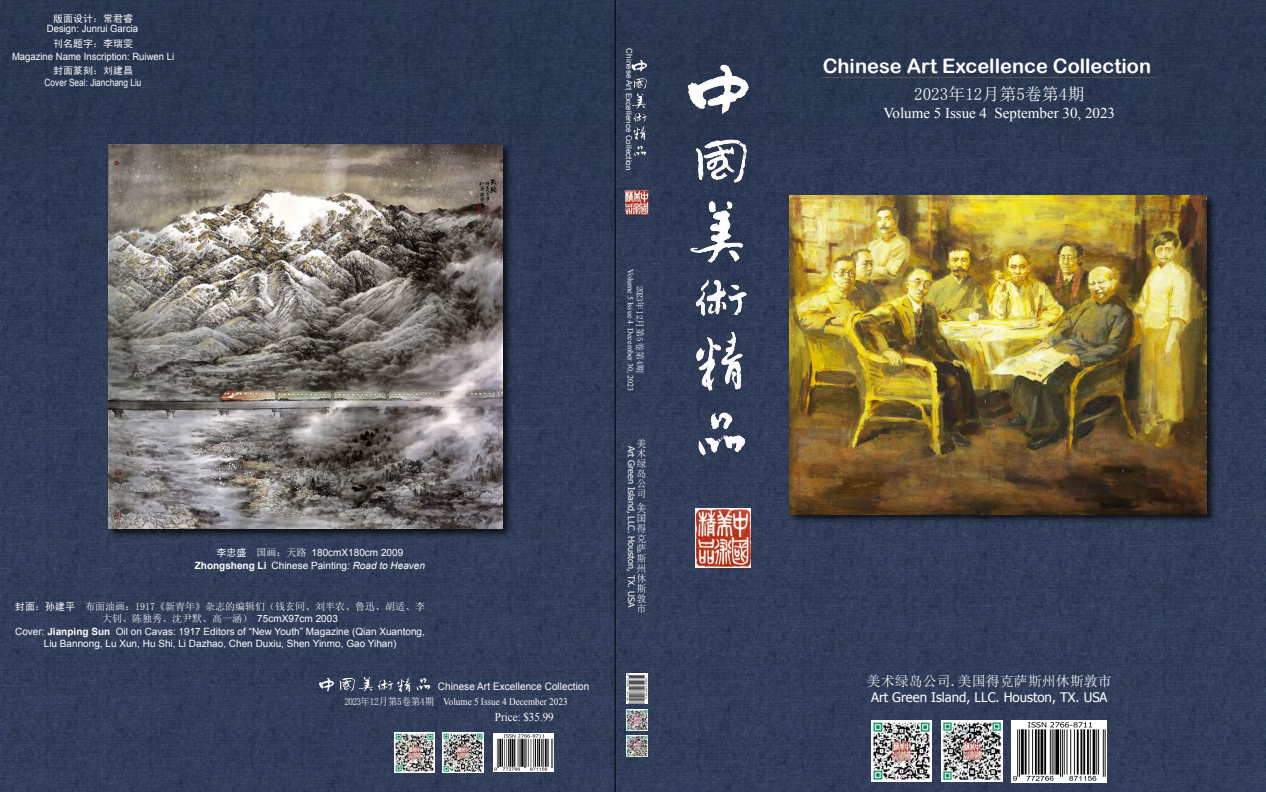
<style>
.page{position:relative;width:1266px;height:792px;background:#fff}
.page>*{position:absolute;margin:0;border:0;box-sizing:border-box;transform-origin:0 0}
.t1{font:20px "Arial Rounded MT Bold";color:#fff}
.t2{font:17px "Sim Sun";color:#fff}
.t3{font:15px "Times New Roman";color:#fff}
.t4{font:14px "N Sim Sun";color:#fff}
.t5{font:13.2px "Tahoma";color:#fff}
.t6{font:12px "Times New Roman";color:#fff;scale:.92 1}
.t7{font:10.4px "Arial";letter-spacing:.01em;color:#fff;scale:.95 1}
.t8{font:10px/13px "Arial";color:#fff;text-align:center}
.t9{font:10px/12px "Sim Sun";color:#fff;text-align:center}
.t10{font:10px "Arial";color:#fff;scale:.95 1}
.t11{font:10px "Times New Roman";color:#fff;scale:.92 1}
.t12{font:10px "Sim Hei";color:#fff}
.t13{font:10px "Arial";color:#fff;scale:.83 1}
.t14{font:10px/10px "N Sim Sun";color:#fff;text-align:justify}
.t15{font:9px "Tahoma";color:#fff}
.t16{font:9px "Sim Sun";color:#fff}
.t17{font:8px "Arial";letter-spacing:.005em;color:#fff}
.t18{font:8px "Times New Roman";color:#fff}
.s1{font-family:"Sim Hei"}
.s2{font-family:"Sim Sun"}
.s3{font-weight:700}
.s4{font-style:italic}
.s5{font-family:"Arial"}
</style>
<div class="page">
<img style="left:615px;top:0;width:36px;height:792px">
<img style="left:624px;top:190px;width:24px;height:25px">
<img style="left:626px;top:673px;width:21px;height:31px">
<img style="left:626px;top:710px;width:21px;height:21px">
<img style="left:626px;top:736px;width:21px;height:21px">
<img style="left:630px;top:57px;width:20px;height:102px">
<svg style="left:0;top:0;width:615px;height:792px;background:#2e3b56"></svg>
<img style="left:493px;top:733px;width:60px;height:38px">
<img style="left:443px;top:732px;width:40px;height:40px">
<img style="left:394px;top:732px;width:41px;height:40px">
<img style="left:318px;top:674px;width:114px;height:19px">
<img style="left:651px;top:0;width:614px;height:792px">
<hr style="left:821px;top:77px;width:334px;height:1px;background:#5d534e">
<img style="left:695px;top:508px;width:55px;height:59px">
<div style="left:787px;top:193px;width:429px;height:332px;background:#000;opacity:.75"></div>
<img style="left:789px;top:196px;width:417px;height:318px">
<img style="left:1011px;top:721px;width:95px;height:61px">
<img style="left:941px;top:721px;width:61px;height:60px">
<img style="left:871px;top:721px;width:60px;height:60px">
<div style="left:107px;top:142px;width:405px;height:397px;background:#000;opacity:.75"></div>
<img style="left:109px;top:144px;width:393px;height:385px">
<img style="left:679px;top:55px;width:83px;height:412px">
<p class="t12" style="left:53px;top:14px;width:81px">版面设计：常君睿</p>
<p class="t10" style="left:47px;top:22px;width:98px">Design: Junrui Garcia</p>
<p class="t12" style="left:53px;top:39px;width:81px">刊名题字：李瑞雯</p>
<p class="t10" style="left:12px;top:50px;width:172px">Magazine Name Inscription: Ruiwen Li</p>
<p class="t12" style="left:53px;top:66px;width:81px">封面篆刻：刘建昌</p>
<p class="t13" style="left:45px;top:75px;width:118px">Cover Seal: Jianchang Liu</p>
<p class="t17" style="left:634px;top:48px;width:124px;rotate:90deg">Chinese Art Excellence Collection</p>
<p class="t8" style="left:195px;top:546px;width:232px"><span class="s1">李忠盛</span> <span class="s2">国画：天路</span> 180cmX180cm 2009<br><span class="s3">Zhongsheng Li</span> Chinese Painting<span class="s4">: Road to Heaven</span></p>
<p class="t9" style="left:15px;top:600px;width:412px"><span class="s1">封面：孙建平</span> 布面油画：1917《新青年》杂志的编辑们（钱玄同、刘半农、鲁迅、胡适、李大钊、陈独秀、沈尹默、高一涵） <span class="s5">75cmX97cm 2003</span></p>
<p class="t8" style="left:15px;top:625px;width:411px;line-height:12px">Cover: <span class="s3">Jianping Sun</span> Oil on Cavas: 1917 Editors of “New Youth” Magazine (Qian Xuantong,<br>Liu Bannong, Lu Xun, Hu Shi, Li Dazhao, Chen Duxiu, Shen Yinmo, Gao Yihan)</p>
<p class="t7" style="left:438px;top:679px;width:161px">Chinese Art Excellence Collection</p>
<p class="t6" style="left:495px;top:709px;width:65px">Price: $35.99</p>
<p class="t11" style="left:344px;top:695px;width:244px"><span class="s2">2023年12月第5卷第4期</span> Volume 5 Issue 4 December 2023</p>
<p class="t18" style="left:636px;top:269px;width:124px;rotate:90deg">Volume 5 Issue 4 December 30, 2023</p>
<p class="t16" style="left:644px;top:286px;width:89px;rotate:90deg">2023年12月第5卷第4期</p>
<p class="t15" style="left:637px;top:446px;width:163px;rotate:90deg">Art Green Island, LLC. Houston, TX. USA</p>
<p class="t14" style="left:636px;top:438px;width:11px">美术绿岛公司</p>
<p class="t14" style="left:636px;top:497px;width:11px;line-height:7.5px">.美</p>
<p class="t14" style="left:636px;top:513px;width:11px">国得克萨斯州休斯敦市</p>
<h1 class="t1" style="left:822px;top:54px;width:330px">Chinese Art Excellence Collection</h1>
<h2 class="t2" style="left:914px;top:86px;width:171px">2023年12月第5卷第4期</h2>
<h3 class="t3" style="left:883px;top:103px;width:233px">Volume 5 Issue 4 September 30, 2023</h3>
<h3 class="t4" style="left:866px;top:674px;width:247px">美术绿岛公司.美国得克萨斯州休斯敦市</h3>
<h3 class="t5" style="left:871px;top:688px;width:238px">Art Green Island, LLC. Houston, TX. USA</h3>
</div>
